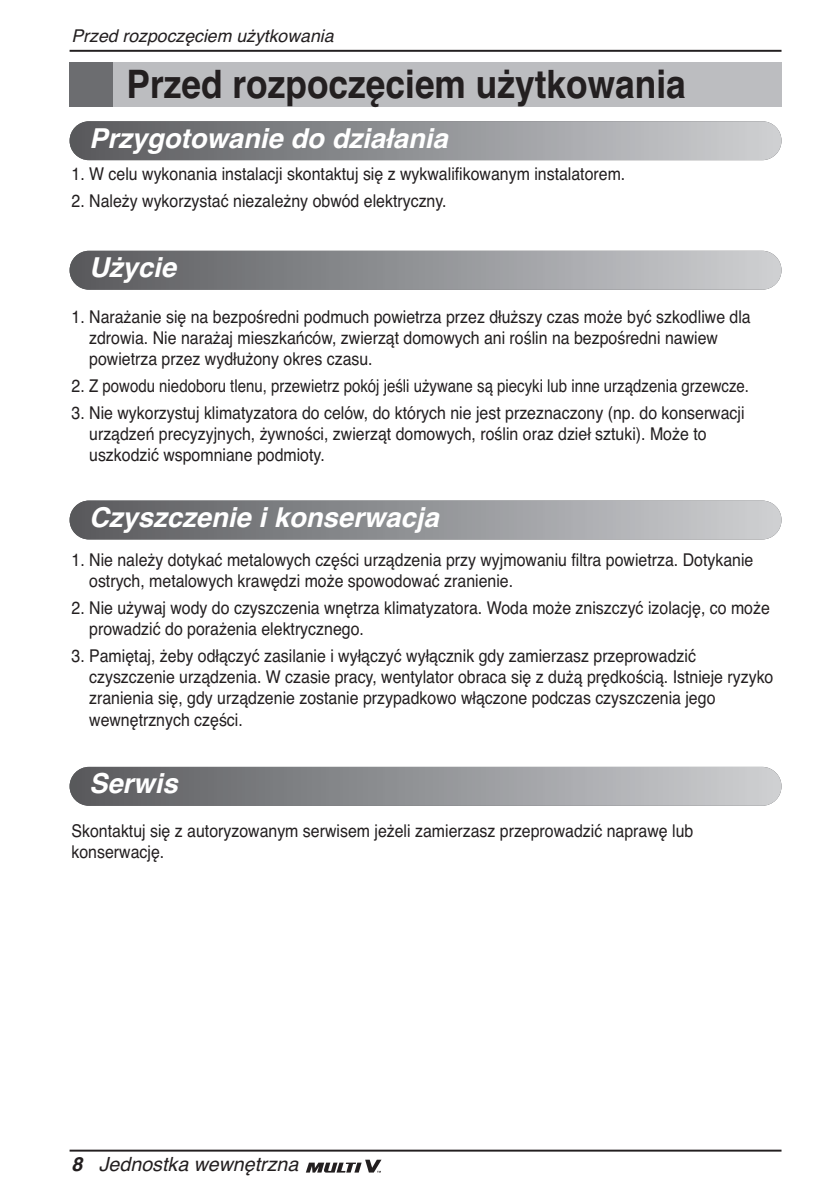
<style>
.page{position:relative;width:840px;height:1191px;background:#fff}
.page>*{position:absolute;margin:0;border:0;box-sizing:border-box;transform-origin:0 0}
.t1{font:700 39.2px "Helvetica";color:#231f20;scale:.9 1}
.t2{font:italic 700 27.4px "Helvetica";color:#fff}
.t3{font:italic 19.6px "Helvetica";color:#231f20}
.t4{font:17.6px/21.2px "Helvetica";color:#231f20;scale:.9 1}
.t5{font:italic 17.6px "Helvetica";color:#231f20}
.s1{font-weight:700}
</style>
<div class="page">
<hr style="left:70px;top:50px;width:711px;height:2px;background:#231f20">
<hr style="left:70px;top:1149px;width:711px;height:2px;background:#231f20">
<svg style="left:306px;top:1159px;width:75px;height:13px"></svg>
<div style="left:70px;top:62px;width:111px;height:44px;background:#6c6d70"></div>
<div style="left:113px;top:62px;width:668px;height:44px;background:#bcbdc0"></div>
<div style="left:70px;top:121px;width:711px;height:39px;background:linear-gradient(to right,#58595d,#cfd0d3);border-radius:19px"></div>
<div style="left:70px;top:251px;width:711px;height:39px;background:linear-gradient(to right,#58595d,#cfd0d3);border-radius:19px"></div>
<div style="left:70px;top:500px;width:711px;height:39px;background:linear-gradient(to right,#58595d,#cfd0d3);border-radius:19px"></div>
<div style="left:70px;top:767px;width:711px;height:38px;background:linear-gradient(to right,#58595c,#cfd0d3);border-radius:19px"></div>
<p class="t5" style="left:71px;top:29px;width:263px">Przed rozpoczęciem użytkowania</p>
<p class="t1" style="left:126px;top:70px;width:622px">Przed rozpoczęciem użytkowania</p>
<p class="t2" style="left:89px;top:128px;width:360px">Przygotowanie do działania</p>
<p class="t4" style="left:71px;top:165px;width:616px">1. W celu wykonania instalacji skontaktuj się z wykwalifikowanym instalatorem.</p>
<p class="t4" style="left:71px;top:192px;width:418px">2. Należy wykorzystać niezależny obwód elektryczny.</p>
<p class="t2" style="left:89px;top:257px;width:88px">Użycie</p>
<p class="t4" style="left:89px;top:308px;width:736px;text-indent:-18px">1. Narażanie się na bezpośredni podmuch powietrza przez dłuższy czas może być szkodliwe dla zdrowia. Nie narażaj mieszkańców, zwierząt domowych ani roślin na bezpośredni nawiew powietrza przez wydłużony okres czasu.</p>
<p class="t4" style="left:71px;top:377px;width:754px">2. Z powodu niedoboru tlenu, przewietrz pokój jeśli używane są piecyki lub inne urządzenia grzewcze.</p>
<p class="t4" style="left:89px;top:404px;width:729px;text-indent:-18px">3. Nie wykorzystuj klimatyzatora do celów, do których nie jest przeznaczony (np. do konserwacji urządzeń precyzyjnych, żywności, zwierząt domowych, roślin oraz dzieł sztuki). Może to uszkodzić wspomniane podmioty.</p>
<p class="t2" style="left:89px;top:507px;width:351px">Czyszczenie i konserwacja</p>
<p class="t4" style="left:89px;top:551px;width:739px;text-indent:-18px">1. Nie należy dotykać metalowych części urządzenia przy wyjmowaniu filtra powietrza. Dotykanie ostrych, metalowych krawędzi może spowodować zranienie.</p>
<p class="t4" style="left:89px;top:599px;width:757px;text-indent:-18px">2. Nie używaj wody do czyszczenia wnętrza klimatyzatora. Woda może zniszczyć izolację, co może prowadzić do porażenia elektrycznego.</p>
<p class="t4" style="left:89px;top:647px;width:761px;text-indent:-18px">3. Pamiętaj, żeby odłączyć zasilanie i wyłączyć wyłącznik gdy zamierzasz przeprowadzić czyszczenie urządzenia. W czasie pracy, wentylator obraca się z dużą prędkością. Istnieje ryzyko zranienia się, gdy urządzenie zostanie przypadkowo włączone podczas czyszczenia jego wewnętrznych części.</p>
<p class="t2" style="left:89px;top:773px;width:90px">Serwis</p>
<p class="t4" style="left:71px;top:822px;width:692px">Skontaktuj się z autoryzowanym serwisem jeżeli zamierzasz przeprowadzić naprawę lub konserwację.</p>
<p class="t3" style="left:71px;top:1157px;width:228px"><span class="s1">8</span> Jednostka wewnętrzna</p>
</div>
